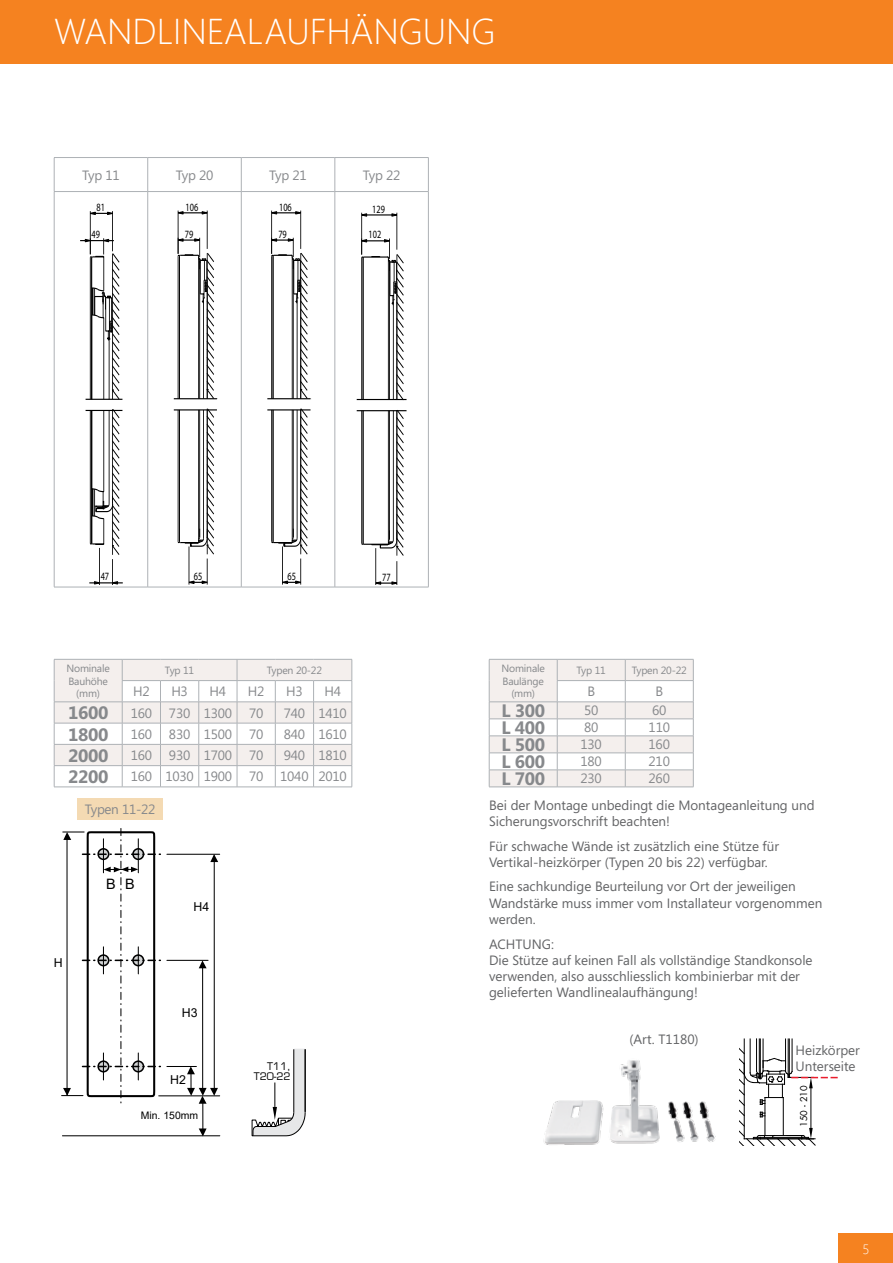
<style>
.page{position:relative;width:893px;height:1263px;background:#fff}
.page>*{position:absolute;margin:0;border:0;box-sizing:border-box;transform-origin:0 0}
.t1{font:300 36px "Segoe";color:#fff}
.t2{font:700 18px "Segoe";letter-spacing:-.02em;color:#87898c}
.t3{font:14.4px "Arial";color:#000}
.t4{font:13.5px/16.2px "Segoe";color:#636466}
.t5{font:13.5px "Segoe";letter-spacing:-.02em;color:#87898c}
.t6{font:300 13.5px "Segoe UI";color:#fff}
.t7{font:12.3px "Arial";color:#000}
.t8{font:11.1px "Myriad";color:#000;scale:.74 1}
.t9{font:10.5px/12.6px "Segoe";letter-spacing:-.02em;color:#87898c;text-align:center}
.t10{font:10.35px "Arial";color:#000}
.t11{font:10.2px "Eurostile LT";color:#000}
.t12{font:9.15px "Futura LT";color:#000}
.s1{font-weight:400;font-size:13.5px}
.s2{font-weight:700;font-size:18px}
</style>
<div class="page">
<svg style="left:61px;top:815px;width:245px;height:322px"></svg>
<img style="left:543px;top:1060px;width:173px;height:85px">
<svg style="left:739px;top:1038px;width:99px;height:108px"></svg>
<div style="left:78px;top:798px;width:85px;height:22px;background:#f4dab3"></div>
<div style="left:0;top:0;width:893px;height:64px;background:#f58220"></div>
<div style="left:839px;top:1233px;width:54px;height:30px;background:#f58220"></div>
<hr style="left:54px;top:157px;width:94px;height:1px;background:#adb1b5">
<hr style="left:54px;top:158px;width:1px;height:33px;background:#adb1b5">
<hr style="left:148px;top:157px;width:93px;height:1px;background:#adb1b5">
<hr style="left:147px;top:158px;width:1px;height:33px;background:#adb1b5">
<hr style="left:241px;top:157px;width:94px;height:1px;background:#adb1b5">
<hr style="left:241px;top:158px;width:1px;height:33px;background:#adb1b5">
<hr style="left:335px;top:157px;width:94px;height:1px;background:#adb1b5">
<hr style="left:335px;top:158px;width:1px;height:33px;background:#adb1b5">
<hr style="left:428px;top:158px;width:1px;height:33px;background:#adb1b5">
<hr style="left:54px;top:191px;width:94px;height:1px;background:#adb1b5">
<hr style="left:54px;top:192px;width:1px;height:395px;background:#adb1b5">
<hr style="left:148px;top:191px;width:93px;height:1px;background:#adb1b5">
<hr style="left:147px;top:192px;width:1px;height:395px;background:#adb1b5">
<hr style="left:241px;top:191px;width:94px;height:1px;background:#adb1b5">
<hr style="left:241px;top:192px;width:1px;height:395px;background:#adb1b5">
<hr style="left:335px;top:191px;width:94px;height:1px;background:#adb1b5">
<hr style="left:335px;top:192px;width:1px;height:395px;background:#adb1b5">
<hr style="left:428px;top:192px;width:1px;height:395px;background:#adb1b5">
<hr style="left:54px;top:587px;width:94px;height:1px;background:#adb1b5">
<hr style="left:148px;top:587px;width:93px;height:1px;background:#adb1b5">
<hr style="left:241px;top:587px;width:94px;height:1px;background:#adb1b5">
<hr style="left:335px;top:587px;width:94px;height:1px;background:#adb1b5">
<svg style="left:80px;top:211px;width:43px;height:374px"></svg>
<svg style="left:173px;top:210px;width:45px;height:375px"></svg>
<svg style="left:267px;top:210px;width:44px;height:375px"></svg>
<svg style="left:356px;top:212px;width:51px;height:372px"></svg>
<svg style="left:489px;top:659px;width:205px;height:128px"></svg>
<hr style="left:489px;top:787px;width:68px;height:1px;background:#adb1b5">
<hr style="left:557px;top:787px;width:68px;height:1px;background:#adb1b5">
<hr style="left:625px;top:787px;width:68px;height:1px;background:#adb1b5">
<svg style="left:54px;top:659px;width:299px;height:128px"></svg>
<hr style="left:54px;top:787px;width:68px;height:1px;background:#adb1b5">
<hr style="left:122px;top:787px;width:38px;height:1px;background:#adb1b5">
<hr style="left:160px;top:787px;width:39px;height:1px;background:#adb1b5">
<hr style="left:199px;top:787px;width:38px;height:1px;background:#adb1b5">
<hr style="left:237px;top:787px;width:38px;height:1px;background:#adb1b5">
<hr style="left:275px;top:787px;width:39px;height:1px;background:#adb1b5">
<hr style="left:314px;top:787px;width:38px;height:1px;background:#adb1b5">
<h1 class="t1" style="left:54px;top:11px;width:443px">WANDLINEALAUFHÄNGUNG</h1>
<p class="t5" style="left:82px;top:166px;width:39px">Typ 11</p>
<p class="t5" style="left:176px;top:166px;width:39px">Typ 20</p>
<p class="t5" style="left:269px;top:166px;width:39px">Typ 21</p>
<p class="t5" style="left:363px;top:166px;width:39px">Typ 22</p>
<p class="t8" style="left:97px;top:202px;width:13px">81</p>
<p class="t8" style="left:92px;top:229px;width:13px">49</p>
<p class="t8" style="left:186px;top:201px;width:19px">106</p>
<p class="t8" style="left:185px;top:228px;width:13px">79</p>
<p class="t8" style="left:279px;top:201px;width:19px">106</p>
<p class="t8" style="left:278px;top:228px;width:13px">79</p>
<p class="t8" style="left:372px;top:203px;width:19px">129</p>
<p class="t8" style="left:369px;top:229px;width:19px">102</p>
<p class="t8" style="left:101px;top:571px;width:13px">47</p>
<p class="t8" style="left:194px;top:571px;width:13px">65</p>
<p class="t8" style="left:288px;top:571px;width:13px">65</p>
<p class="t8" style="left:382px;top:572px;width:13px">77</p>
<p class="t9" style="left:67px;top:662px;width:45px">Nominale<br>Bauhöhe (mm)</p>
<p class="t9" style="left:165px;top:664px;width:31px">Typ 11</p>
<p class="t9" style="left:267px;top:664px;width:57px">Typen 20-22</p>
<p class="t5" style="left:133px;top:682px;width:18px">H2</p>
<p class="t5" style="left:171px;top:682px;width:18px">H3</p>
<p class="t5" style="left:210px;top:682px;width:18px">H4</p>
<p class="t5" style="left:248px;top:682px;width:18px">H2</p>
<p class="t5" style="left:286px;top:682px;width:18px">H3</p>
<p class="t5" style="left:324px;top:682px;width:18px">H4</p>
<h2 class="t2" style="left:68px;top:700px;width:85px">1600 <span class="s1">160</span></h2>
<p class="t5" style="left:169px;top:703px;width:65px">730 1300</p>
<p class="t5" style="left:249px;top:703px;width:16px">70</p>
<p class="t5" style="left:284px;top:703px;width:65px">740 1410</p>
<h2 class="t2" style="left:68px;top:721px;width:85px">1800 <span class="s1">160</span></h2>
<p class="t5" style="left:169px;top:725px;width:65px">830 1500</p>
<p class="t5" style="left:249px;top:725px;width:16px">70</p>
<p class="t5" style="left:284px;top:725px;width:65px">840 1610</p>
<h2 class="t2" style="left:68px;top:743px;width:85px">2000 <span class="s1">160</span></h2>
<p class="t5" style="left:169px;top:746px;width:65px">930 1700</p>
<p class="t5" style="left:249px;top:746px;width:16px">70</p>
<p class="t5" style="left:284px;top:746px;width:65px">940 1810</p>
<p class="t5" style="left:68px;top:767px;width:166px"><span class="s2">2200</span> 160 1030 1900</p>
<p class="t5" style="left:249px;top:767px;width:16px">70</p>
<p class="t5" style="left:280px;top:767px;width:68px">1040 2010</p>
<p class="t9" style="left:502px;top:662px;width:45px">Nominale<br>Baulänge (mm)</p>
<p class="t9" style="left:577px;top:664px;width:31px">Typ 11</p>
<p class="t9" style="left:632px;top:664px;width:57px">Typen 20-22</p>
<p class="t5" style="left:587px;top:682px;width:9px">B</p>
<p class="t5" style="left:655px;top:682px;width:9px">B</p>
<h2 class="t2" style="left:501px;top:698px;width:45px">L 300</h2>
<p class="t5" style="left:584px;top:701px;width:16px">50</p>
<p class="t5" style="left:652px;top:701px;width:16px">60</p>
<h2 class="t2" style="left:501px;top:715px;width:45px">L 400</h2>
<p class="t5" style="left:584px;top:718px;width:16px">80</p>
<p class="t5" style="left:649px;top:718px;width:23px">110</p>
<h2 class="t2" style="left:501px;top:732px;width:45px">L 500</h2>
<p class="t5" style="left:581px;top:735px;width:23px">130</p>
<p class="t5" style="left:649px;top:735px;width:23px">160</p>
<h2 class="t2" style="left:501px;top:749px;width:45px">L 600</h2>
<p class="t5" style="left:581px;top:752px;width:23px">180</p>
<p class="t5" style="left:649px;top:752px;width:23px">210</p>
<h2 class="t2" style="left:501px;top:766px;width:45px">L 700</h2>
<p class="t5" style="left:581px;top:769px;width:23px">230</p>
<p class="t5" style="left:649px;top:769px;width:23px">260</p>
<p class="t7" style="left:54px;top:954px;width:10px">H</p>
<p class="t5" style="left:85px;top:800px;width:72px">Typen 11-22</p>
<p class="t4" style="left:489px;top:796px;width:327px">Bei der Montage unbedingt die Montageanleitung und<br>Sicherungsvorschrift beachten!</p>
<p class="t4" style="left:489px;top:837px;width:292px">Für schwache Wände ist zusätzlich eine Stütze für<br>Vertikal-heizkörper (Typen 20 bis 22) verfügbar.</p>
<p class="t4" style="left:489px;top:878px;width:335px">Eine sachkundige Beurteilung vor Ort der jeweiligen<br>Wandstärke muss immer vom Installateur vorgenommen werden.</p>
<p class="t4" style="left:489px;top:935px;width:325px">ACHTUNG:<br>Die Stütze auf keinen Fall als vollständige Standkonsole verwenden, also ausschliesslich kombinierbar mit der gelieferten Wandlinealaufhängung!</p>
<p class="t3" style="left:106px;top:874px;width:30px">B B</p>
<p class="t7" style="left:194px;top:898px;width:17px">H4</p>
<p class="t7" style="left:182px;top:1004px;width:17px">H3</p>
<p class="t7" style="left:170px;top:1072px;width:17px">H2</p>
<p class="t10" style="left:141px;top:1108px;width:59px">Min. 150mm</p>
<p class="t11" style="left:267px;top:1060px;width:25px">T11,</p>
<p class="t11" style="left:254px;top:1070px;width:38px">T20-22</p>
<p class="t4" style="left:629px;top:1030px;width:71px">(Art. T1180)</p>
<p class="t4" style="left:795px;top:1042px;width:66px">Heizkörper<br>Unterseite</p>
<p class="t12" style="left:798px;top:1127px;width:43px;rotate:-90deg">150 - 210</p>
<p class="t6" style="left:862px;top:1236px;width:8px">5</p>
</div>
